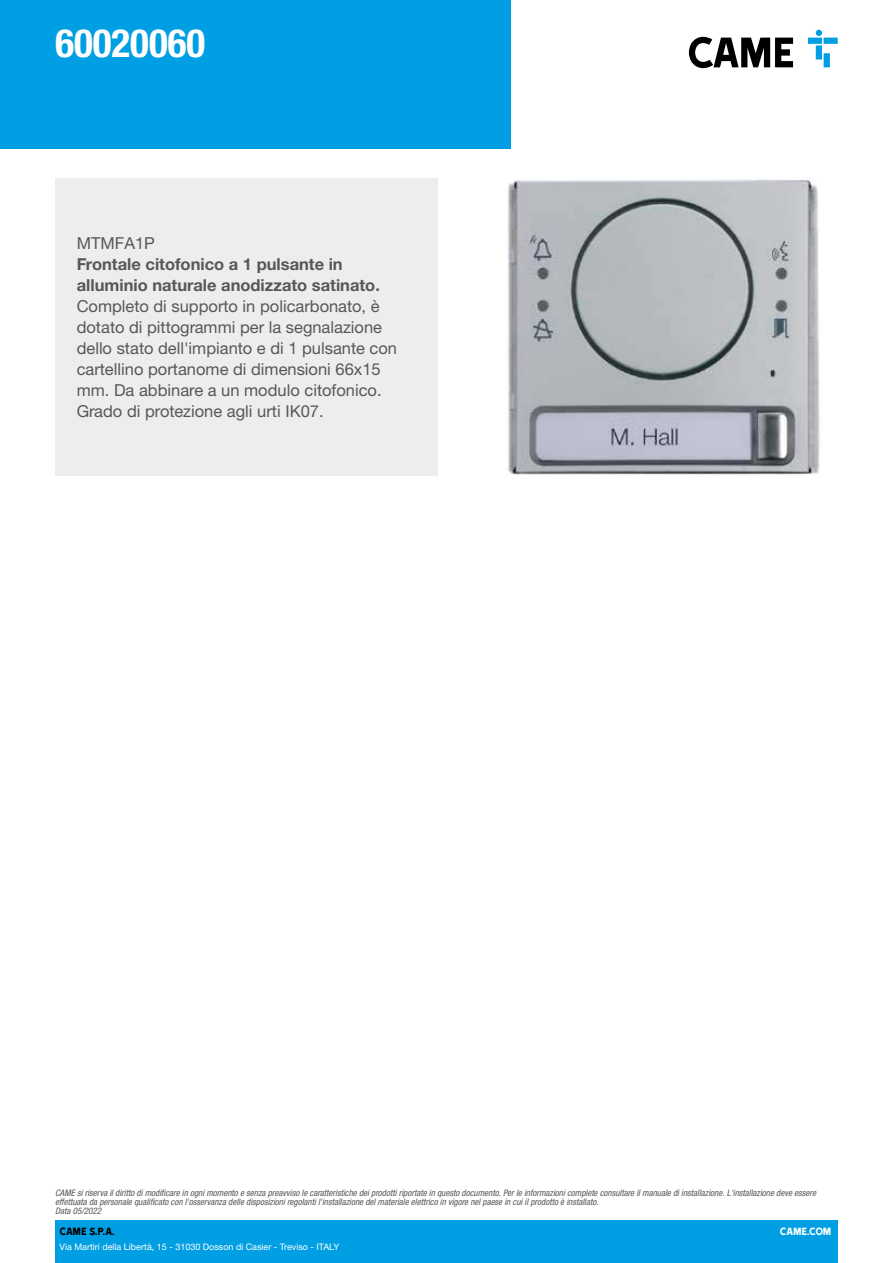
<style>
.page{position:relative;width:893px;height:1263px;background:#fff}
.page>*{position:absolute;margin:0;border:0;box-sizing:border-box;transform-origin:0 0}
.t1{font:700 condensed 39px "Helvetica Neue LTW1 G";color:#fff}
.t2{font:16.5px/21px "Helvetica Neue LTW1 G";color:#575756}
.t3{font:700 16.5px/21px "Helvetica Neue LTW1 G";color:#575756}
.t4{font:12px "Came Type";color:#000}
.t5{font:12px "Came Type";letter-spacing:-.025em;color:#fff}
.t6{font:italic condensed 9px/9px "Helvetica Neue LTW1 G";color:#575756}
.t7{font:9px "Helvetica Neue LTW1 G";color:#fff}
</style>
<div class="page">
<div style="left:55px;top:1220px;width:783px;height:43px;background:#009fe3"></div>
<div style="left:0;top:0;width:510px;height:149px;background:#009fe3"></div>
<svg style="left:689px;top:37px;width:104px;height:31px"></svg>
<svg style="left:808px;top:30px;width:30px;height:37px"></svg>
<div style="left:55px;top:178px;width:383px;height:298px;background:#ededed"></div>
<img style="left:507px;top:179px;width:313px;height:296px">
<h1 class="t1" style="left:55px;top:20px;width:151px">60020060</h1>
<h2 class="t2" style="left:77px;top:232px;width:80px">MTMFA1P</h2>
<h2 class="t3" style="left:77px;top:253px;width:305px">Frontale citofonico a 1 pulsante in alluminio naturale anodizzato satinato.</h2>
<p class="t2" style="left:77px;top:295px;width:322px">Completo di supporto in policarbonato, è dotato di pittogrammi per la segnalazione dello stato dell'impianto e di 1 pulsante con cartellino portanome di dimensioni 66x15 mm. Da abbinare a un modulo citofonico.<br>Grado di protezione agli urti IK07.</p>
<p class="t6" style="left:55px;top:1189px;width:762px">CAME si riserva il diritto di modificare in ogni momento e senza preavviso le caratteristiche dei prodotti riportate in questo documento. Per le informazioni complete consultare il manuale di installazione. L'installazione deve essere effettuata da personale qualificato con l'osservanza delle disposizioni regolanti l'installazione del materiale elettrico in vigore nel paese in cui il prodotto è installato.<br>Data 05/2022</p>
<h3 class="t4" style="left:60px;top:1225px;width:57px">CAME S.P.A.</h3>
<p class="t7" style="left:60px;top:1241px;width:281px">Via Martiri della Libertà, 15 - 31030 Dosson di Casier - Treviso - ITALY</p>
<h3 class="t5" style="left:780px;top:1225px;width:53px">CAME.COM</h3>
</div>
